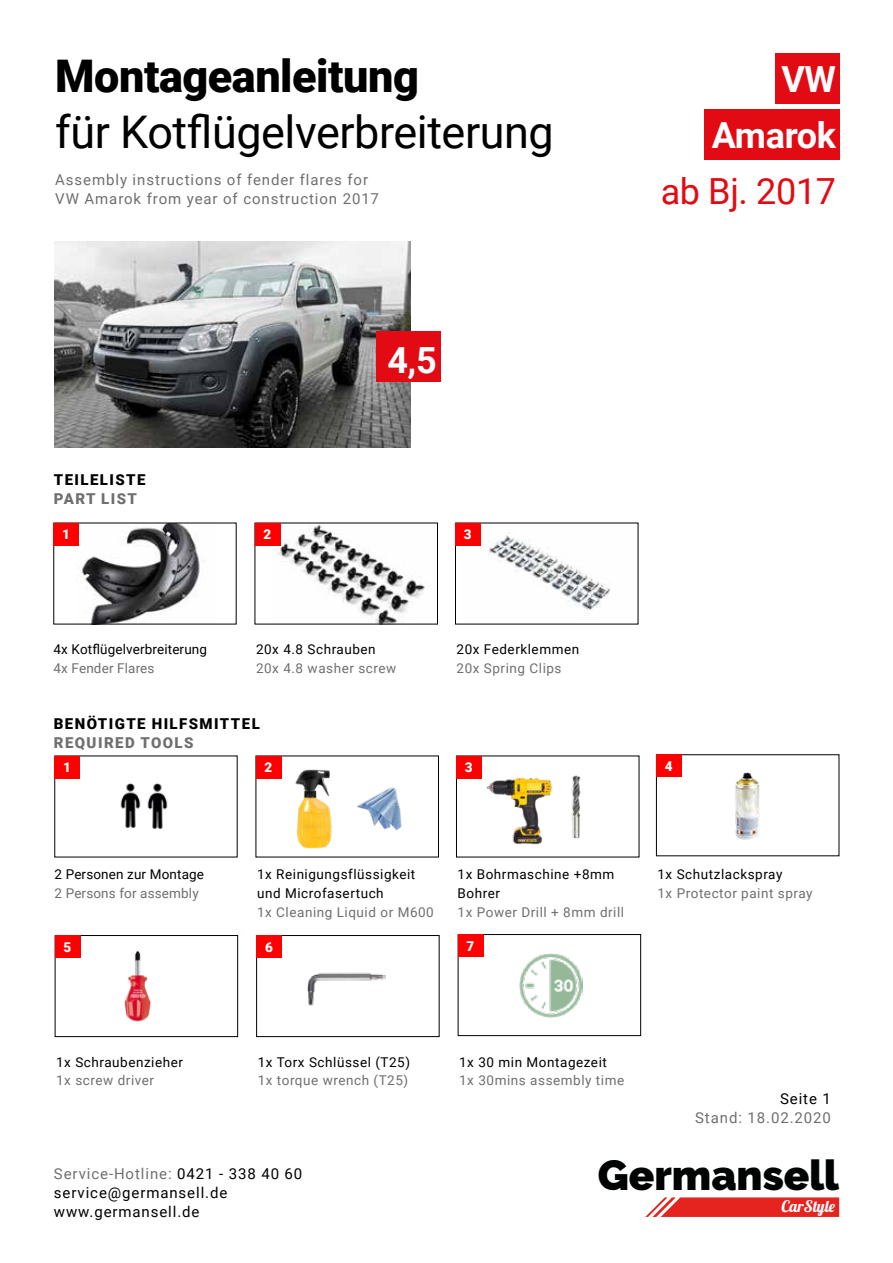
<style>
.page{position:relative;width:893px;height:1263px;background:#fff}
.page>*{position:absolute;margin:0;border:0;box-sizing:border-box;transform-origin:0 0}
.t1{font:45px "Roboto";letter-spacing:-.01em;color:#000}
.t2{font:900 45px "Roboto";letter-spacing:-.01em;color:#000}
.t3{font:900 42px "Raleway";color:#010202}
.t4{font:700 36px/56.2px "Roboto";letter-spacing:-.01em;color:#fff;text-align:right}
.t5{font:36px "Roboto";letter-spacing:-.01em;color:#e30b13}
.t6{font:15.9px "Lobster";color:#fff}
.t7{font:15px/18.8px "Roboto";letter-spacing:.06em;color:#706f6f}
.t8{font:15px/18.8px "Roboto";letter-spacing:.06em;color:#000}
.t9{font:900 15px "Roboto";letter-spacing:.095em;color:#000}
.t10{font:900 15px "Roboto";letter-spacing:.095em;color:#706f6f}
.t11{font:13.5px/18.8px "Roboto";letter-spacing:.04em;color:#000}
.t12{font:13.5px "Roboto";letter-spacing:.04em;color:#706f6f}
.t13{font:13.5px "Roboto";letter-spacing:.01em;color:#000}
.t14{font:13.5px "Roboto";letter-spacing:.01em;color:#706f6f}
.t15{font:900 13.5px "Roboto";color:#fff}
.s1{color:#706f6f}
</style>
<div class="page">
<div style="left:775px;top:53px;width:65px;height:50px;background:#e30b13"></div>
<div style="left:704px;top:110px;width:136px;height:50px;background:#e30b13"></div>
<img style="left:463px;top:533px;width:147px;height:81px">
<div style="left:55px;top:935px;width:183px;height:102px;border:1px solid #000"></div>
<div style="left:256px;top:935px;width:183px;height:102px;border:1px solid #000"></div>
<div style="left:458px;top:934px;width:183px;height:102px;border:1px solid #000"></div>
<img style="left:76px;top:525px;width:129px;height:97px">
<img style="left:274px;top:525px;width:151px;height:97px">
<img style="left:54px;top:242px;width:356px;height:206px">
<svg style="left:645px;top:1197px;width:194px;height:20px;background:#e83e3a"></svg>
<div style="left:54px;top:523px;width:25px;height:22px;background:#f00"></div>
<div style="left:55px;top:756px;width:25px;height:22px;background:#f00"></div>
<div style="left:255px;top:523px;width:25px;height:22px;background:#f00"></div>
<div style="left:256px;top:756px;width:25px;height:22px;background:#f00"></div>
<div style="left:455px;top:523px;width:26px;height:22px;background:#f00"></div>
<div style="left:456px;top:756px;width:26px;height:22px;background:#f00"></div>
<div style="left:656px;top:754px;width:26px;height:23px;background:#f00"></div>
<div style="left:55px;top:935px;width:25px;height:23px;background:#f00"></div>
<div style="left:256px;top:935px;width:26px;height:23px;background:#f00"></div>
<div style="left:458px;top:934px;width:25px;height:23px;background:#f00"></div>
<img style="left:120px;top:783px;width:15px;height:44px">
<img style="left:135px;top:784px;width:33px;height:44px">
<img style="left:269px;top:765px;width:63px;height:84px">
<img style="left:357px;top:787px;width:45px;height:44px">
<img style="left:486px;top:777px;width:66px;height:68px">
<img style="left:571px;top:775px;width:10px;height:63px">
<img style="left:735px;top:772px;width:25px;height:68px">
<img style="left:124px;top:951px;width:27px;height:71px">
<img style="left:307px;top:972px;width:79px;height:34px">
<img style="left:519px;top:953px;width:64px;height:64px">
<div style="left:376px;top:332px;width:65px;height:50px;background:#e30b13"></div>
<h1 class="t2" style="left:55px;top:44px;width:365px">Montageanleitung</h1>
<h1 class="t1" style="left:55px;top:100px;width:500px">für Kotflügelverbreiterung</h1>
<p class="t7" style="left:55px;top:170px;width:325px">Assembly instructions of fender flares for<br>VW Amarok from year of construction 2017</p>
<p class="t9" style="left:54px;top:469px;width:93px">TEILELISTE</p>
<p class="t10" style="left:54px;top:488px;width:85px">PART LIST</p>
<p class="t15" style="left:62px;top:525px;width:9px">1</p>
<p class="t15" style="left:263px;top:525px;width:9px">2</p>
<h3 class="t4" style="left:387px;top:330px;width:51px">4,5</h3>
<p class="t15" style="left:464px;top:525px;width:9px">3</p>
<p class="t13" style="left:54px;top:640px;width:155px">4x Kotflügelverbreiterung</p>
<p class="t14" style="left:54px;top:659px;width:102px">4x Fender Flares</p>
<p class="t11" style="left:256px;top:639px;width:121px">20x 4.8 Schrauben</p>
<p class="t12" style="left:256px;top:658px;width:142px">20x 4.8 washer screw</p>
<p class="t9" style="left:54px;top:713px;width:207px">BENÖTIGTE HILFSMITTEL</p>
<p class="t10" style="left:54px;top:732px;width:141px">REQUIRED TOOLS</p>
<p class="t11" style="left:457px;top:639px;width:124px">20x Federklemmen</p>
<p class="t12" style="left:457px;top:659px;width:106px">20x Spring Clips</p>
<h3 class="t4" style="left:712px;top:49px;width:126px">VW<br>Amarok</h3>
<h3 class="t5" style="left:661px;top:166px;width:177px">ab Bj. 2017</h3>
<p class="t15" style="left:63px;top:758px;width:9px">1</p>
<p class="t13" style="left:55px;top:865px;width:151px">2 Personen zur Montage</p>
<p class="t14" style="left:55px;top:884px;width:146px">2 Persons for assembly</p>
<p class="t15" style="left:264px;top:758px;width:9px">2</p>
<p class="t15" style="left:465px;top:758px;width:9px">3</p>
<p class="t15" style="left:665px;top:757px;width:9px">4</p>
<p class="t11" style="left:257px;top:864px;width:160px">1x Reinigungsflüssigkeit und Microfasertuch</p>
<p class="t12" style="left:257px;top:902px;width:178px">1x Cleaning Liquid or M600</p>
<p class="t11" style="left:458px;top:864px;width:158px">1x Bohrmaschine +8mm<br>Bohrer</p>
<p class="t12" style="left:458px;top:902px;width:168px">1x Power Drill + 8mm drill</p>
<p class="t11" style="left:657px;top:864px;width:126px">1x Schutzlackspray</p>
<p class="t12" style="left:657px;top:884px;width:157px">1x Protector paint spray</p>
<p class="t15" style="left:64px;top:938px;width:9px">5</p>
<p class="t15" style="left:265px;top:938px;width:9px">6</p>
<p class="t15" style="left:466px;top:937px;width:9px">7</p>
<p class="t11" style="left:56px;top:1052px;width:128px">1x Schraubenzieher</p>
<p class="t12" style="left:56px;top:1071px;width:99px">1x screw driver</p>
<p class="t11" style="left:258px;top:1052px;width:154px">1x Torx Schlüssel (T25)</p>
<p class="t12" style="left:258px;top:1071px;width:152px">1x torque wrench (T25)</p>
<p class="t11" style="left:459px;top:1052px;width:149px">1x 30 min Montagezeit</p>
<p class="t12" style="left:459px;top:1071px;width:167px">1x 30mins assembly time</p>
<p class="t8" style="left:780px;top:1089px;width:52px">Seite 1</p>
<p class="t7" style="left:695px;top:1107px;width:137px">Stand: 18.02.2020</p>
<p class="t8" style="left:54px;top:1164px;width:250px"><span class="s1">Service-Hotline:</span> 0421 - 338 40 60 service@germansell.de www.germansell.de</p>
<h2 class="t3" style="left:598px;top:1151px;width:243px">Germansell</h2>
<p class="t6" style="left:782px;top:1196px;width:55px">CarStyle</p>
</div>
